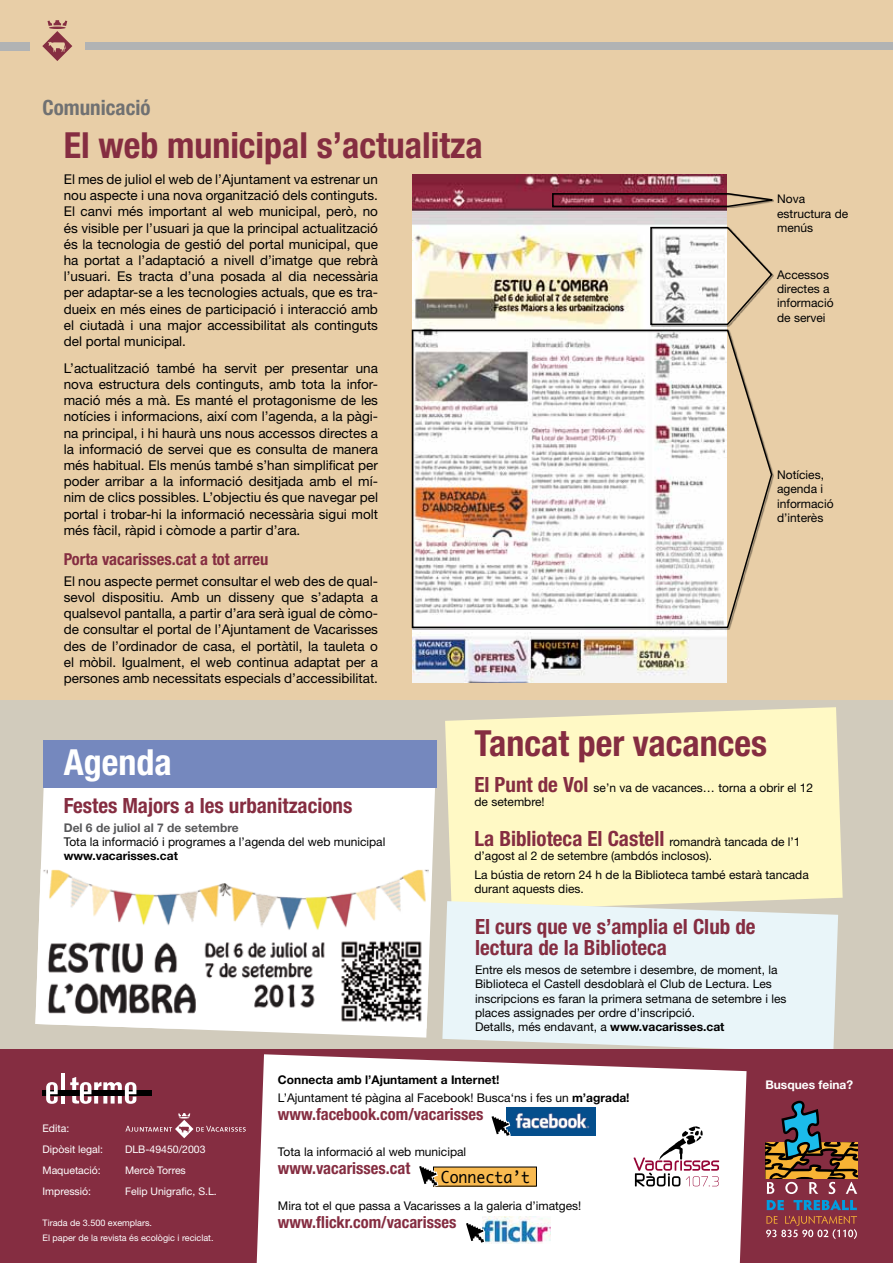
<style>
.page{position:relative;width:893px;height:1263px;background:#fff}
.page>*{position:absolute;margin:0;border:0;box-sizing:border-box;transform-origin:0 0}
.t1{font:700 condensed 36px "Helvetica Neue LT Std";color:#852d41}
.t2{font:700 condensed 36px "Helvetica Neue LT Std";color:#fff}
.t3{font:700 condensed 21px/21px "Helvetica Neue LT Std";color:#852d41}
.t4{font:700 condensed 21px "Helvetica Neue LT Std";color:#707172}
.t5{font:700 condensed 16.5px "Helvetica Neue LT Std";color:#852d41}
.t6{font:15.75px "Monaco";color:#000;scale:.95 1}
.t7{font:13.5px/16.2px "Helvetica Neue LT Std";color:#000;text-align:justify}
.t8{font:12px/14.4px "Helvetica Neue LT Std";color:#000}
.t9{font:700 12px "Helvetica Neue LT Std";color:#58585a}
.t10{font:700 12px "Helvetica Neue LT Std";color:#000}
.t11{font:700 12px "Helvetica Neue LT Std";color:#fff}
.t12{font:10.5px/21px "Helvetica Neue LT Std";color:#fff}
.t13{font:9px "Helvetica Neue LT Std";color:#fff}
.s1{font-weight:700;font-stretch:condensed;font-size:21px;color:#852d41}
.s2{font-weight:400;font-stretch:normal;font-size:12px;color:#000}
.s3{font-weight:700}
</style>
<div class="page">
<div style="left:0;top:0;width:893px;height:1055px;background:#e8cea7"></div>
<div style="left:0;top:700px;width:893px;height:357px;background:#d1cbbc"></div>
<div style="left:0;top:42px;width:30px;height:8px;background:#b1b3b4"></div>
<svg style="left:42px;top:20px;width:30px;height:41px"></svg>
<div style="left:85px;top:42px;width:808px;height:8px;background:#b1b3b4"></div>
<div style="left:445px;top:707px;width:398px;height:194px;background:#fff9c5"></div>
<svg style="left:442px;top:901px;width:396px;height:148px;fill:#e9f5f9"></svg>
<svg style="left:40px;top:788px;width:395px;height:249px;fill:#fff"></svg>
<img style="left:35px;top:869px;width:394px;height:159px">
<div style="left:43px;top:741px;width:394px;height:47px;background:#7588be"></div>
<div style="left:0;top:1049px;width:893px;height:214px;background:#852d41"></div>
<div style="left:257px;top:1054px;width:489px;height:209px;background:#fff"></div>
<hr style="left:61px;top:1073px;width:4px;height:30px;background:#fff">
<div style="left:43px;top:1090px;width:109px;height:6px;background:#000"></div>
<svg style="left:46px;top:1082px;width:12px;height:22px"></svg>
<svg style="left:70px;top:1077px;width:66px;height:27px"></svg>
<img style="left:507px;top:1107px;width:88px;height:28px">
<svg style="left:490px;top:1115px;width:21px;height:22px"></svg>
<div style="left:433px;top:1167px;width:103px;height:19px;background:#f9ba50"></div>
<svg style="left:418px;top:1165px;width:20px;height:22px"></svg>
<img style="left:482px;top:1216px;width:69px;height:27px">
<svg style="left:465px;top:1221px;width:20px;height:23px"></svg>
<svg style="left:125px;top:1113px;width:121px;height:25px"></svg>
<svg style="left:765px;top:1101px;width:92px;height:93px"></svg>
<svg style="left:766px;top:1216px;width:91px;height:23px"></svg>
<svg style="left:767px;top:1200px;width:17px;height:10px"></svg>
<svg style="left:793px;top:1200px;width:64px;height:10px"></svg>
<svg style="left:634px;top:1125px;width:85px;height:61px"></svg>
<img style="left:412px;top:174px;width:315px;height:508px">
<svg style="left:551px;top:192px;width:223px;height:16px"></svg>
<svg style="left:649px;top:225px;width:124px;height:101px"></svg>
<svg style="left:411px;top:328px;width:362px;height:301px"></svg>
<h2 class="t4" style="left:43px;top:95px;width:109px">Comunicació</h2>
<h1 class="t1" style="left:64px;top:123px;width:420px">El web municipal s’actualitza</h1>
<p class="t7" style="left:64px;top:171px;width:316px">El mes de juliol el web de l’Ajuntament va estrenar un nou aspecte i una nova organització dels continguts.<br>El canvi més important al web municipal, però, no és visible per l’usuari ja que la principal actualització és la tecnologia de gestió del portal municipal, que ha portat a l’adaptació a nivell d’imatge que rebrà l’usuari. Es tracta d’una posada al dia necessària per adaptar-se a les tecnologies actuals, que es tra&shy;dueix en més eines de participació i interacció amb el ciutadà i una major accessibilitat als continguts del portal municipal.</p>
<p class="t7" style="left:64px;top:360px;width:316px">L’actualització també ha servit per presentar una nova estructura dels continguts, amb tota la infor&shy;mació més a mà. Es manté el protagonisme de les notícies i informacions, així com l’agenda, a la pàgi&shy;na principal, i hi haurà uns nous accessos directes a la informació de servei que es consulta de manera més habitual. Els menús també s’han simplificat per poder arribar a la informació desitjada amb el mí&shy;nim de clics possibles. L’objectiu és que navegar pel portal i trobar-hi la informació necessària sigui molt més fàcil, ràpid i còmode a partir d’ara.</p>
<p class="t5" style="left:64px;top:549px;width:206px">Porta vacarisses.cat a tot arreu</p>
<p class="t7" style="left:64px;top:573px;width:316px">El nou aspecte permet consultar el web des de qual&shy;sevol dispositiu. Amb un disseny que s’adapta a qualsevol pantalla, a partir d’ara serà igual de còmo&shy;de consultar el portal de l’Ajuntament de Vacarisses des de l’ordinador de casa, el portàtil, la tauleta o el mòbil. Igualment, el web continua adaptat per a persones amb necessitats especials d’accessibilitat.</p>
<p class="t8" style="left:777px;top:191px;width:73px">Nova estructura de menús</p>
<p class="t8" style="left:777px;top:267px;width:58px">Accessos directes a informació de servei</p>
<p class="t8" style="left:777px;top:467px;width:58px">Notícies, agenda i informació d’interès</p>
<h1 class="t2" style="left:64px;top:741px;width:109px">Agenda</h1>
<h2 class="t3" style="left:64px;top:795px;width:290px">Festes Majors a les urbanitzacions</h2>
<p class="t9" style="left:64px;top:820px;width:177px">Del 6 de juliol al 7 de setembre</p>
<p class="t8" style="left:64px;top:834px;width:323px">Tota la informació i programes a l’agenda del web municipal</p>
<p class="t10" style="left:64px;top:849px;width:116px">www.vacarisses.cat</p>
<h1 class="t1" style="left:474px;top:721px;width:294px">Tancat per vacances</h1>
<p class="t8" style="left:474px;top:780px;width:340px"><span class="s1">El Punt de Vol</span> se’n va de vacances… torna a obrir el 12 de setembre!</p>
<h2 class="t3" style="left:474px;top:827px;width:328px">La Biblioteca El Castell <span class="s2">romandrà tancada de l’1</span></h2>
<p class="t8" style="left:474px;top:846px;width:336px;line-height:18.6px">d’agost al 2 de setembre (ambdós inclosos).<br>La bústia de retorn 24 h de la Biblioteca també estarà tancada</p>
<p class="t8" style="left:474px;top:881px;width:111px">durant aquests dies.</p>
<h2 class="t3" style="left:475px;top:916px;width:282px">El curs que ve s’amplia el Club de lectura de la Biblioteca</h2>
<p class="t8" style="left:475px;top:962px;width:313px">Entre els mesos de setembre i desembre, de moment, la Biblioteca el Castell desdoblarà el Club de Lectura. Les inscripcions es faran la primera setmana de setembre i les places assignades per ordre d’inscripció.<br>Detalls, més endavant, a <span class="s3">www.vacarisses.cat</span></p>
<p class="t12" style="left:43px;top:1117px;width:62px">Edita:<br>Dipòsit legal:</p>
<p class="t12" style="left:125px;top:1138px;width:82px">DLB-49450/2003</p>
<p class="t12" style="left:43px;top:1159px;width:60px">Maquetació:</p>
<p class="t12" style="left:125px;top:1159px;width:62px">Mercè Torres</p>
<p class="t12" style="left:43px;top:1180px;width:50px">Impressió:</p>
<p class="t12" style="left:125px;top:1180px;width:93px">Felip Unigrafic, S.L.</p>
<p class="t8" style="left:278px;top:1070px;width:353px;line-height:18px"><span class="s3">Connecta amb l’Ajuntament a Internet!<br></span>L’Ajuntament té pàgina al Facebook! Busca‘ns i fes un <span class="s3">m’agrada!</span></p>
<p class="t5" style="left:278px;top:1104px;width:207px">www.facebook.com/vacarisses</p>
<p class="t8" style="left:278px;top:1144px;width:190px">Tota la informació al web municipal</p>
<p class="t5" style="left:278px;top:1158px;width:134px">www.vacarisses.cat</p>
<p class="t8" style="left:278px;top:1198px;width:305px">Mira tot el que passa a Vacarisses a la galeria d’imatges!</p>
<p class="t6" style="left:441px;top:1163px;width:96px">Connecta’t</p>
<p class="t13" style="left:43px;top:1217px;width:111px">Tirada de 3.500 exemplars.</p>
<p class="t5" style="left:278px;top:1212px;width:180px">www.flickr.com/vacarisses</p>
<p class="t13" style="left:43px;top:1232px;width:173px">El paper de la revista és ecològic i reciclat.</p>
<p class="t11" style="left:765px;top:1077px;width:89px">Busques feina?</p>
</div>
